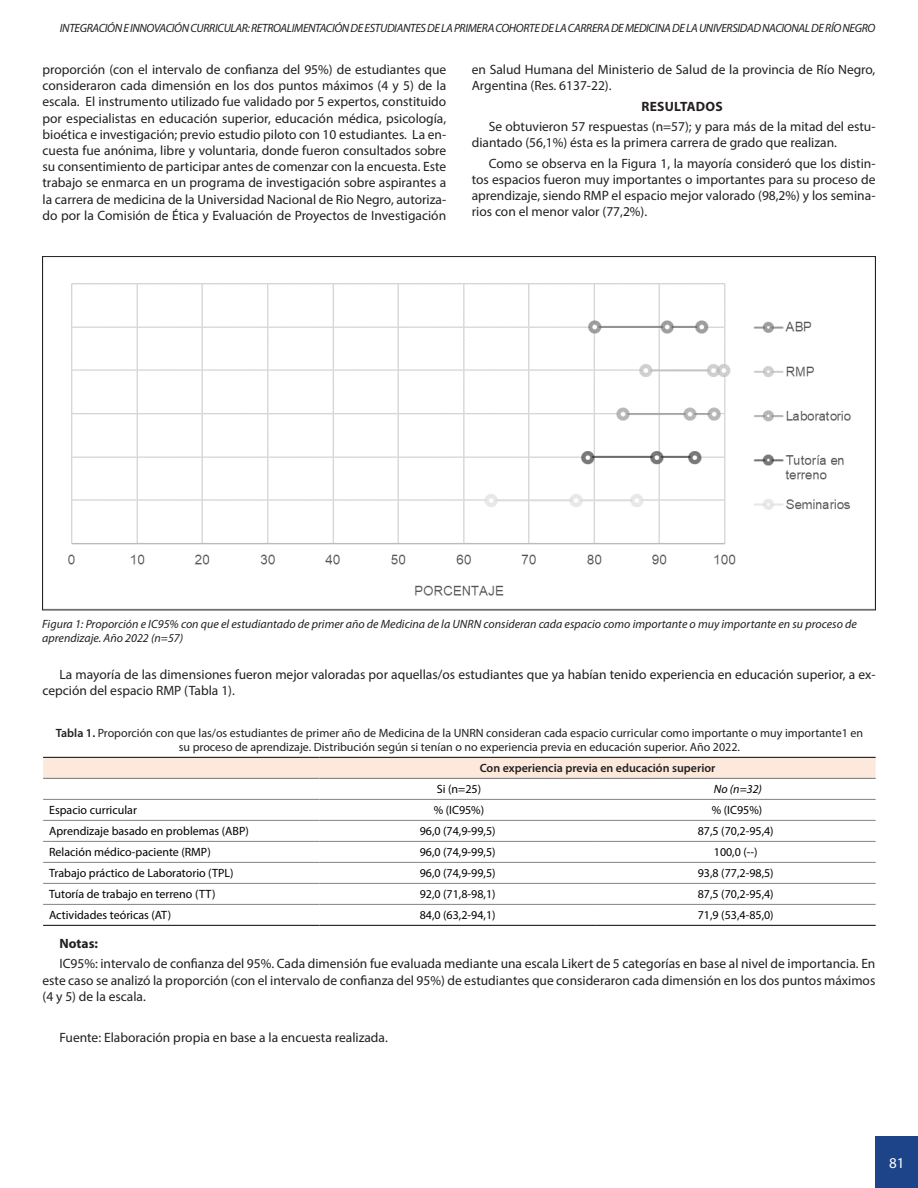
<style>
.page{position:relative;width:918px;height:1188px;background:#fff}
.page>*{position:absolute;margin:0;border:0;box-sizing:border-box;transform-origin:0 0}
.t1{font:15px "Myriad Pro";color:#fff}
.t2{font:13.5px/16.2px "Myriad Pro";color:#231f20;text-align:justify}
.t3{font:700 13.5px "Myriad Pro";letter-spacing:.02em;color:#231f20}
.t4{font:12px "Myriad Pro";color:#000}
.t5{font:12px/14.4px "Myriad Pro";color:#231f20;text-align:center}
.t6{font:italic 12px/14.4px "Myriad Pro";letter-spacing:-.01em;color:#231f20}
.t7{font:italic 12px "Myriad Pro";letter-spacing:-.03em;color:#231f20}
.t8{font:600 12px "Myriad Pro";color:#231f20}
.t9{font:italic 12px "Myriad Pro";color:#000}
.s1{font-weight:600}
</style>
<div class="page">
<div style="left:875px;top:1137px;width:43px;height:51px;background:#1d4488"></div>
<div style="left:43px;top:758px;width:833px;height:20px;background:#fde9db"></div>
<hr style="left:43px;top:757px;width:277px;height:1px;background:#231f20">
<hr style="left:320px;top:757px;width:276px;height:1px;background:#231f20">
<hr style="left:596px;top:757px;width:280px;height:1px;background:#231f20">
<hr style="left:43px;top:925px;width:277px;height:1px;background:#231f20">
<hr style="left:320px;top:925px;width:276px;height:1px;background:#231f20">
<hr style="left:596px;top:925px;width:280px;height:1px;background:#231f20">
<hr style="left:43px;top:799px;width:277px;height:1px;background:#808285">
<hr style="left:320px;top:799px;width:276px;height:1px;background:#808285">
<hr style="left:596px;top:799px;width:280px;height:1px;background:#808285">
<hr style="left:43px;top:820px;width:277px;height:1px;background:#808285">
<hr style="left:320px;top:820px;width:276px;height:1px;background:#808285">
<hr style="left:596px;top:820px;width:280px;height:1px;background:#808285">
<hr style="left:43px;top:841px;width:277px;height:1px;background:#808285">
<hr style="left:320px;top:841px;width:276px;height:1px;background:#808285">
<hr style="left:596px;top:841px;width:280px;height:1px;background:#808285">
<hr style="left:43px;top:862px;width:277px;height:1px;background:#808285">
<hr style="left:320px;top:862px;width:276px;height:1px;background:#808285">
<hr style="left:596px;top:862px;width:280px;height:1px;background:#808285">
<hr style="left:43px;top:883px;width:277px;height:1px;background:#808285">
<hr style="left:320px;top:883px;width:276px;height:1px;background:#808285">
<hr style="left:596px;top:883px;width:280px;height:1px;background:#808285">
<hr style="left:43px;top:904px;width:277px;height:1px;background:#808285">
<hr style="left:320px;top:904px;width:276px;height:1px;background:#808285">
<hr style="left:596px;top:904px;width:280px;height:1px;background:#808285">
<hr style="left:43px;top:778px;width:277px;height:1px;background:#808285">
<hr style="left:320px;top:778px;width:276px;height:1px;background:#808285">
<hr style="left:596px;top:778px;width:280px;height:1px;background:#808285">
<img style="left:68px;top:283px;width:783px;height:313px">
<p class="t7" style="left:60px;top:20px;width:817px">INTEGRACIÓN E INNOVACIÓN CURRICULAR: RETROALIMENTACIÓN DE ESTUDIANTES DE LA PRIMERA COHORTE DE LA CARRERA DE MEDICINA DE LA UNIVERSIDAD NACIONAL DE RÍO NEGRO</p>
<p class="t2" style="left:43px;top:61px;width:405px">proporción (con el intervalo de confianza del 95%) de estudiantes que consideraron cada dimensión en los dos puntos máximos (4 y 5) de la escala. El instrumento utilizado fue validado por 5 expertos, constituido por especialistas en educación superior, educación médica, psicología, bioética e investigación; previo estudio piloto con 10 estudiantes. La en&shy;cuesta fue anónima, libre y voluntaria, donde fueron consultados sobre su consentimiento de participar antes de comenzar con la encuesta. Este trabajo se enmarca en un programa de investigación sobre aspirantes a la carrera de medicina de la Universidad Nacional de Rio Negro, autoriza&shy;do por la Comisión de Ética y Evaluación de Proyectos de Investigación</p>
<p class="t2" style="left:472px;top:61px;width:405px">en Salud Humana del Ministerio de Salud de la provincia de Río Negro,<br>Argentina (Res. 6137-22).</p>
<p class="t3" style="left:641px;top:97px;width:83px">RESULTADOS</p>
<p class="t2" style="left:472px;top:118px;width:405px;text-indent:17px">Se obtuvieron 57 respuestas (n=57); y para más de la mitad del estu&shy;diantado (56,1%) ésta es la primera carrera de grado que realizan.</p>
<p class="t2" style="left:472px;top:155px;width:405px;text-indent:17px">Como se observa en la Figura 1, la mayoría consideró que los distin&shy;tos espacios fueron muy importantes o importantes para su proceso de aprendizaje, siendo RMP el espacio mejor valorado (98,2%) y los semina&shy;rios con el menor valor (77,2%).</p>
<p class="t6" style="left:42px;top:616px;width:816px">Figura 1: Proporción e IC95% con que el estudiantado de primer año de Medicina de la UNRN consideran cada espacio como importante o muy importante en su proceso de aprendizaje. Año 2022 (n=57)</p>
<p class="t2" style="left:43px;top:666px;width:834px;text-indent:17px">La mayoría de las dimensiones fueron mejor valoradas por aquellas/os estudiantes que ya habían tenido experiencia en educación superior, a ex&shy;cepción del espacio RMP (Tabla 1).</p>
<p class="t5" style="left:56px;top:726px;width:809px"><span class="s1">Tabla 1.</span> Proporción con que las/os estudiantes de primer año de Medicina de la UNRN consideran cada espacio curricular como importante o muy importante1 en su proceso de aprendizaje. Distribución según si tenían o no experiencia previa en educación superior. Año 2022.</p>
<p class="t8" style="left:480px;top:761px;width:237px">Con experiencia previa en educación superior</p>
<p class="t4" style="left:437px;top:782px;width:46px">Si (n=25)</p>
<p class="t9" style="left:714px;top:782px;width:50px">No (n=32)</p>
<p class="t4" style="left:49px;top:803px;width:89px">Espacio curricular</p>
<p class="t4" style="left:434px;top:803px;width:52px">% (IC95%)</p>
<p class="t4" style="left:712px;top:803px;width:52px">% (IC95%)</p>
<p class="t4" style="left:49px;top:824px;width:201px">Aprendizaje basado en problemas (ABP)</p>
<p class="t4" style="left:420px;top:824px;width:77px">96,0 (74,9-99,5)</p>
<p class="t4" style="left:698px;top:824px;width:77px">87,5 (70,2-95,4)</p>
<p class="t4" style="left:49px;top:845px;width:163px">Relación médico-paciente (RMP)</p>
<p class="t4" style="left:420px;top:845px;width:77px">96,0 (74,9-99,5)</p>
<p class="t4" style="left:714px;top:845px;width:45px">100,0 (--)</p>
<p class="t4" style="left:49px;top:866px;width:186px">Trabajo práctico de Laboratorio (TPL)</p>
<p class="t4" style="left:420px;top:866px;width:77px">96,0 (74,9-99,5)</p>
<p class="t4" style="left:698px;top:866px;width:77px">93,8 (77,2-98,5)</p>
<p class="t4" style="left:49px;top:887px;width:168px">Tutoría de trabajo en terreno (TT)</p>
<p class="t4" style="left:420px;top:887px;width:77px">92,0 (71,8-98,1)</p>
<p class="t4" style="left:698px;top:887px;width:77px">87,5 (70,2-95,4)</p>
<p class="t4" style="left:49px;top:908px;width:124px">Actividades teóricas (AT)</p>
<p class="t4" style="left:420px;top:908px;width:77px">84,0 (63,2-94,1)</p>
<p class="t4" style="left:698px;top:908px;width:77px">71,9 (53,4-85,0)</p>
<p class="t3" style="left:60px;top:935px;width:40px">Notas:</p>
<p class="t2" style="left:43px;top:956px;width:834px;text-indent:17px">IC95%: intervalo de confianza del 95%. Cada dimensión fue evaluada mediante una escala Likert de 5 categorías en base al nivel de importancia. En este caso se analizó la proporción (con el intervalo de confianza del 95%) de estudiantes que consideraron cada dimensión en los dos puntos máximos (4 y 5) de la escala.</p>
<p class="t2" style="left:60px;top:1029px;width:330px">Fuente: Elaboración propia en base a la encuesta realizada.</p>
<p class="t1" style="left:889px;top:1154px;width:17px">81</p>
</div>
